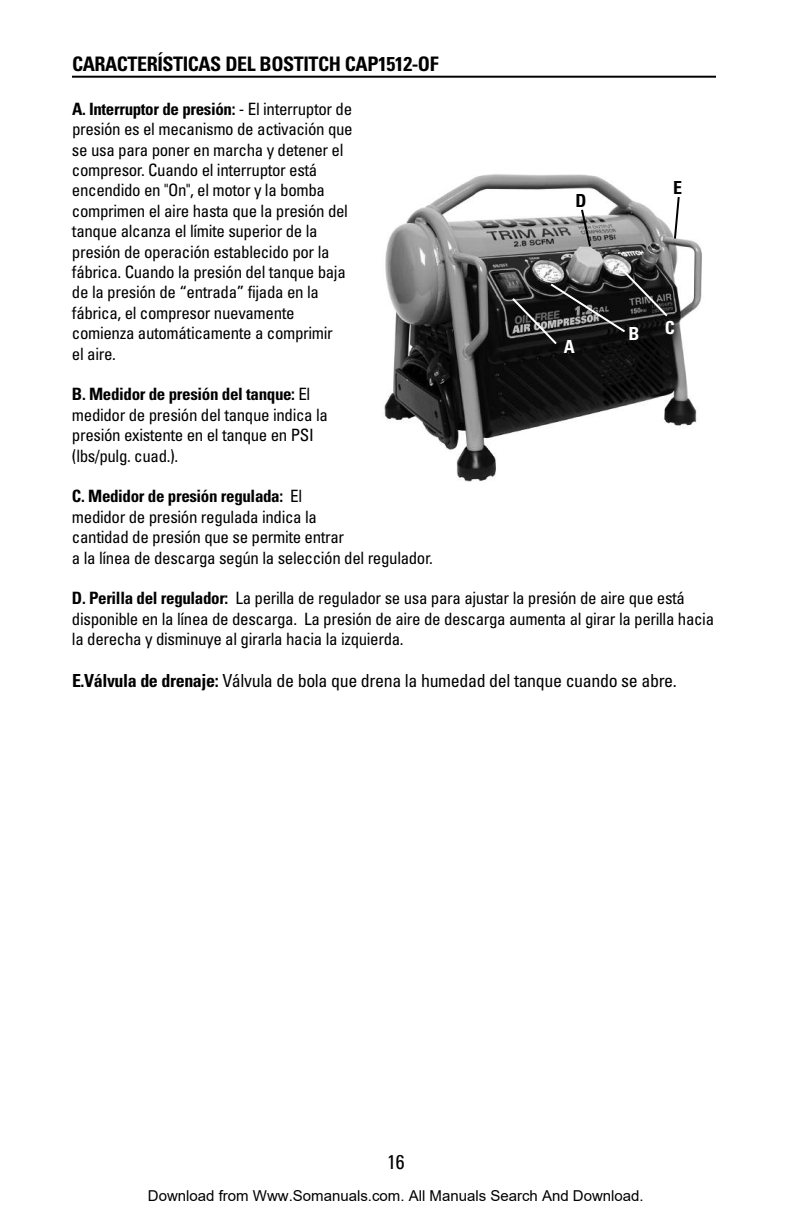
<style>
.page{position:relative;width:792px;height:1224px;background:#fff}
.page>*{position:absolute;margin:0;border:0;box-sizing:border-box;transform-origin:0 0}
.t1{font:700 condensed 20px "Univers";letter-spacing:-.02em;color:#000}
.t2{font:condensed 20px "Univers";color:#000}
.t3{font:condensed 18px "Univers";letter-spacing:-.02em;color:#000}
.t4{font:700 condensed 18px "Univers";color:#fff}
.t5{font:700 condensed 18px "Univers";color:#000}
.t6{font:condensed 17px/20.4px "Univers";letter-spacing:-.02em;color:#000}
.t7{font:15px "Arial";color:#000}
.s1{font-weight:700}
</style>
<div class="page">
<hr style="left:72px;top:76px;width:644px;height:2px;background:#000">
<img style="left:384px;top:174px;width:318px;height:308px">
<svg style="left:510px;top:265px;width:160px;height:81px;background:#393939"></svg>
<svg style="left:580px;top:207px;width:12px;height:42px"></svg>
<svg style="left:673px;top:195px;width:8px;height:46px"></svg>
<p class="t1" style="left:72px;top:57px;width:368px">CARACTERÍSTICAS DEL BOSTITCH CAP1512-OF</p>
<p class="t6" style="left:72px;top:100px;width:282px"><span class="s1">A. Interruptor de presión:</span> - El interruptor de presión es el mecanismo de activación que se usa para poner en marcha y detener el compresor. Cuando el interruptor está encendido en "On", el motor y la bomba comprimen el aire hasta que la presión del tanque alcanza el límite superior de la presión de operación establecido por la fábrica. Cuando la presión del tanque baja de la presión de “entrada” fijada en la fábrica, el compresor nuevamente comienza automáticamente a comprimir<br>el aire.</p>
<p class="t6" style="left:72px;top:386px;width:258px"><span class="s1">B. Medidor de presión del tanque:</span> El medidor de presión del tanque indica la presión existente en el tanque en PSI (lbs/pulg. cuad.).</p>
<p class="t6" style="left:72px;top:488px;width:362px"><span class="s1">C. Medidor de presión regulada:</span> El<br>medidor de presión regulada indica la<br>cantidad de presión que se permite entrar<br>a la línea de descarga según la selección del regulador.</p>
<p class="t6" style="left:72px;top:590px;width:644px"><span class="s1">D. Perilla del regulador:</span> La perilla de regulador se usa para ajustar la presión de aire que está disponible en la línea de descarga. La presión de aire de descarga aumenta al girar la perilla hacia la derecha y disminuye al girarla hacia la izquierda.</p>
<p class="t3" style="left:72px;top:674px;width:606px"><span class="s1">E.Válvula de drenaje:</span> Válvula de bola que drena la humedad del tanque cuando se abre.</p>
<p class="t5" style="left:673px;top:181px;width:10px">E</p>
<p class="t5" style="left:575px;top:194px;width:12px">D</p>
<p class="t4" style="left:665px;top:321px;width:12px">C</p>
<p class="t4" style="left:628px;top:327px;width:12px">B</p>
<p class="t4" style="left:564px;top:340px;width:12px">A</p>
<p class="t2" style="left:387px;top:1155px;width:19px">16</p>
<p class="t7" style="left:148px;top:1187px;width:497px">Download from Www.Somanuals.com. All Manuals Search And Download.</p>
</div>
